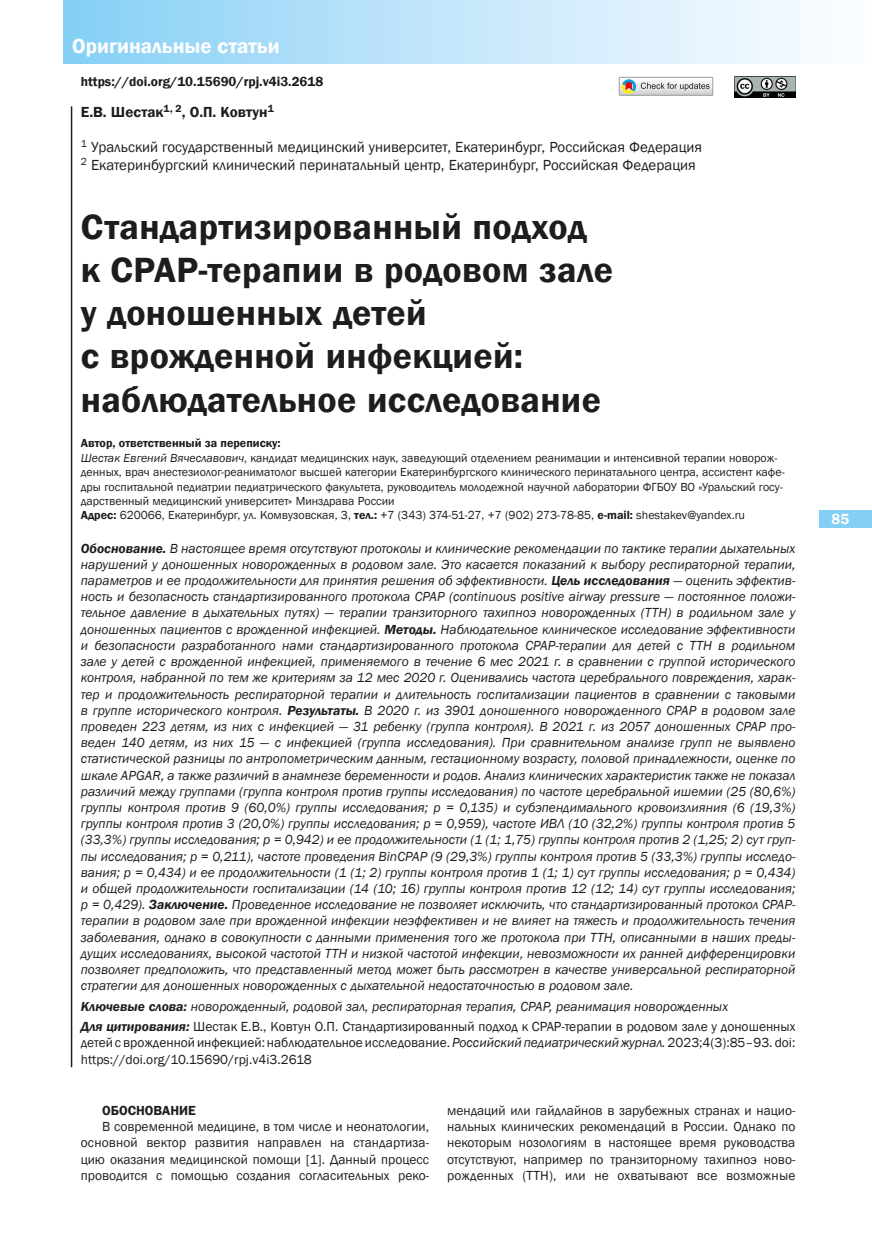
<style>
.page{position:relative;width:872px;height:1234px;background:#fff}
.page>*{position:absolute;margin:0;border:0;box-sizing:border-box;transform-origin:0 0}
.t1{font:600 36px/43.2px "Franklin Gothic";letter-spacing:.01em;color:#1d1d1b}
.t2{font:600 21px "Franklin Gothic";color:#fff}
.t3{font:15px/18px "Franklin Gothic";color:#1d1d1b}
.t4{font:600 15px "Franklin Gothic";color:#1d1d1b}
.t5{font:600 15px "Franklin Gothic";color:#fff}
.t6{font:italic 13.5px/16.2px "Franklin Gothic";color:#1d1d1b;text-align:justify}
.t7{font:13.5px/16.2px "Franklin Gothic";color:#1d1d1b;text-align:justify}
.t8{font:600 13.5px "Franklin Gothic";color:#1d1d1b}
.t9{font:12px/14.4px "Franklin Gothic";color:#1d1d1b}
.s1{font-weight:600}
.s2{font-style:italic}
.s3{font-weight:600;font-style:italic}
</style>
<div class="page">
<div style="left:819px;top:510px;width:53px;height:17px;background:#84d0f5"></div>
<div style="left:64px;top:0;width:808px;height:64px;background:linear-gradient(to right,#88d0f6,#fffeff)"></div>
<svg style="left:619px;top:77px;width:94px;height:18px"></svg>
<img style="left:734px;top:77px;width:61px;height:21px">
<hr style="left:71px;top:106px;width:1px;height:960px;background:#1d1d1b">
<h2 class="t2" style="left:72px;top:33px;width:209px">Оригинальные статьи</h2>
<p class="t8" style="left:81px;top:73px;width:244px">https://doi.org/10.15690/rpj.v4i3.2618</p>
<p class="t4" style="left:81px;top:103px;width:194px">Е.В. Шестак<sup>1,</sup> <sup>2</sup>, О.П. Ковтун<sup>1</sup></p>
<p class="t3" style="left:81px;top:138px;width:623px"><sup>1</sup> Уральский государственный медицинский университет, Екатеринбург, Российская Федерация<br><sup>2</sup> Екатеринбургский клинический перинатальный центр, Екатеринбург, Российская Федерация</p>
<h1 class="t1" style="left:81px;top:205px;width:534px">Стандартизированный подход к СРАР-терапии в родовом зале у доношенных детей<br>с врожденной инфекцией: наблюдательное исследование</h1>
<p class="t9" style="left:81px;top:436px;width:705px"><span class="s1">Автор, ответственный за переписку:<br></span><span class="s2">Шестак Евгений Вячеславович</span>, кандидат медицинских наук, заведующий отделением реанимации и интенсивной терапии новорож&shy;денных, врач анестезиолог-реаниматолог высшей категории Екатеринбургского клинического перинатального центра, ассистент кафе&shy;дры госпитальной педиатрии педиатрического факультета, руководитель молодежной научной лаборатории ФГБОУ ВО «Уральский госу&shy;дарственный медицинский университет» Минздрава России<br><span class="s1">Адрес:</span> 620066, Екатеринбург, ул. Комвузовская, 3, <span class="s1">тел.:</span> +7 (343) 374-51-27, +7 (902) 273-78-85, <span class="s1">e-mail:</span> shestakev@yandex.ru</p>
<p class="t6" style="left:81px;top:540px;width:716px"><span class="s1">Обоснование.</span> В настоящее время отсутствуют протоколы и клинические рекомендации по тактике терапии дыхательных нарушений у доношенных новорожденных в родовом зале. Это касается показаний к выбору респираторной терапии, параметров и ее продолжительности для принятия решения об эффективности. <span class="s1">Цель исследования</span> — оценить эффектив&shy;ность и безопасность стандартизированного протокола СРАР (continuous positive airway pressure — постоянное положи&shy;тельное давление в дыхательных путях) — терапии транзиторного тахипноэ новорожденных (ТТН) в родильном зале у доношенных пациентов с врожденной инфекцией. <span class="s1">Методы.</span> Наблюдательное клиническое исследование эффективности и безопасности разработанного нами стандартизированного протокола СРАР-терапии для детей с ТТН в родильном зале у детей с врожденной инфекцией, применяемого в течение 6 мес 2021 г. в сравнении с группой исторического контроля, набранной по тем же критериям за 12 мес 2020 г. Оценивались частота церебрального повреждения, харак&shy;тер и продолжительность респираторной терапии и длительность госпитализации пациентов в сравнении с таковыми в группе исторического контроля. <span class="s1">Результаты.</span> В 2020 г. из 3901 доношенного новорожденного СРАР в родовом зале проведен 223 детям, из них с инфекцией — 31 ребенку (группа контроля). В 2021 г. из 2057 доношенных СРАР про&shy;веден 140 детям, из них 15 — с инфекцией (группа исследования). При сравнительном анализе групп не выявлено статистической разницы по антропометрическим данным, гестационному возрасту, половой принадлежности, оценке по шкале APGAR, а также различий в анамнезе беременности и родов. Анализ клинических характеристик также не показал различий между группами (группа контроля против группы исследования) по частоте церебральной ишемии (25 (80,6%) группы контроля против 9 (60,0%) группы исследования; р = 0,135) и субэпендимального кровоизлияния (6 (19,3%) группы контроля против 3 (20,0%) группы исследования; р = 0,959), частоте ИВЛ (10 (32,2%) группы контроля против 5 (33,3%) группы исследования; р = 0,942) и ее продолжительности (1 (1; 1,75) группы контроля против 2 (1,25; 2) сут груп&shy;пы исследования; р = 0,211), частоте проведения BinCPAP (9 (29,3%) группы контроля против 5 (33,3%) группы исследо&shy;вания; р = 0,434) и ее продолжительности (1 (1; 2) группы контроля против 1 (1; 1) сут группы исследования; р = 0,434) и общей продолжительности госпитализации (14 (10; 16) группы контроля против 12 (12; 14) сут группы исследования; р = 0,429). <span class="s1">Заключение.</span> Проведенное исследование не позволяет исключить, что стандартизированный протокол СРАР&shy;терапии в родовом зале при врожденной инфекции неэффективен и не влияет на тяжесть и продолжительность течения заболевания, однако в совокупности с данными применения того же протокола при ТТН, описанными в наших преды&shy;дущих исследованиях, высокой частотой ТТН и низкой частотой инфекции, невозможности их ранней дифференцировки позволяет предположить, что представленный метод может быть рассмотрен в качестве универсальной респираторной стратегии для доношенных новорожденных с дыхательной недостаточностью в родовом зале.</p>
<p class="t7" style="left:81px;top:996px;width:716px;line-height:20.4px"><span class="s3">Ключевые слова:</span> <span class="s2">новорожденный, родовой зал, респираторная терапия, СРАР, реанимация новорожденных<br></span><span class="s3">Для цитирования:</span> Шестак Е.В., Ковтун О.П. Стандартизированный подход к СРАР-терапии в родовом зале у доношенных</p>
<p class="t7" style="left:81px;top:1034px;width:716px">детей с врожденной инфекцией: наблюдательное исследование. <span class="s2">Российский педиатрический журнал.</span> 2023;4(3):85–93. doi: https://doi.org/10.15690/rpj.v4i3.2618</p>
<p class="t8" style="left:102px;top:1101px;width:95px">ОБОСНОВАНИЕ</p>
<p class="t7" style="left:81px;top:1118px;width:350px;text-indent:21px">В современной медицине, в том числе и неонатологии, основной вектор развития направлен на стандартиза&shy;цию оказания медицинской помощи [1]. Данный процесс проводится с помощью создания согласительных реко-</p>
<p class="t7" style="left:447px;top:1102px;width:350px">мендаций или гайдлайнов в зарубежных странах и нацио&shy;нальных клинических рекомендаций в России. Однако по некоторым нозологиям в настоящее время руководства отсутствуют, например по транзиторному тахипноэ ново&shy;рожденных (ТТН), или не охватывают все возможные</p>
<p class="t5" style="left:831px;top:510px;width:19px">85</p>
</div>
